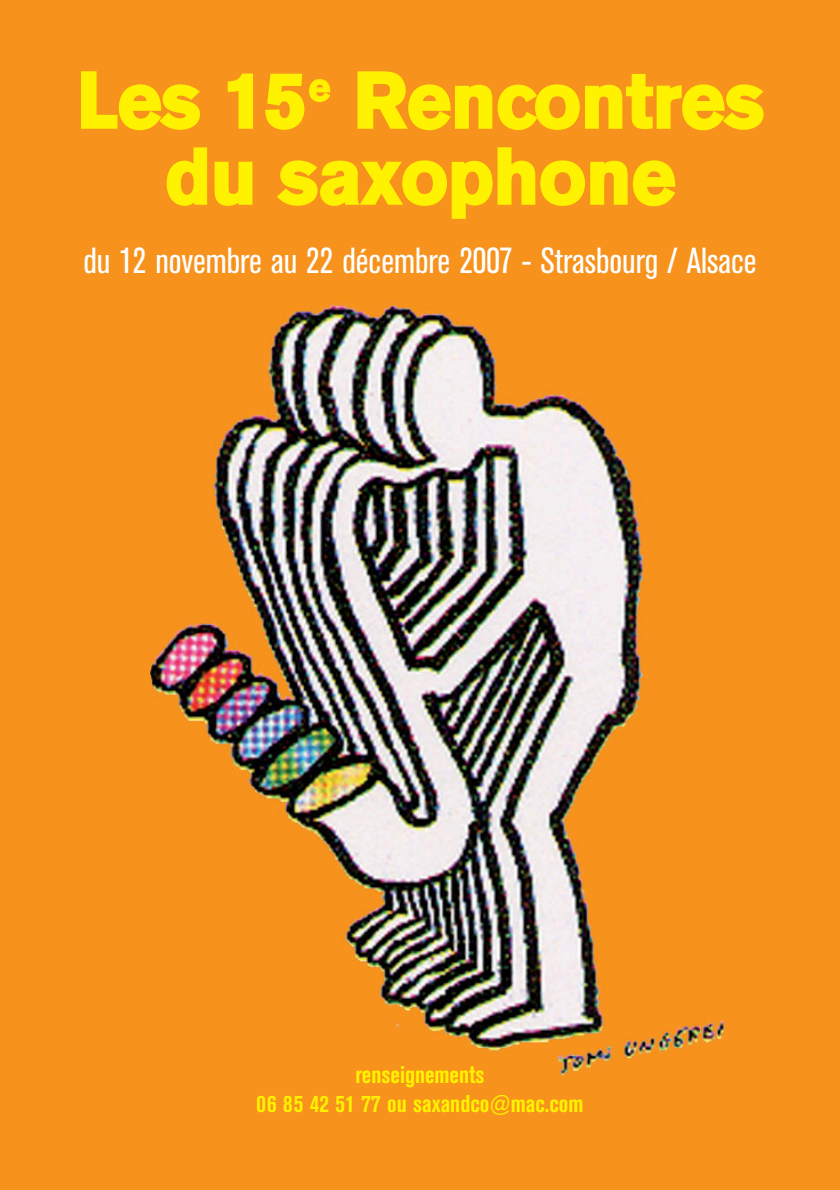
<style>
.page{position:relative;width:840px;height:1190px;background:#f7931d}
.page>*{position:absolute;margin:0;border:0;box-sizing:border-box;transform-origin:0 0}
.t1{font:700 78px/76px "Akzidenz Grotesk BE";letter-spacing:-.005em;color:#fff200;text-align:center}
.t2{font:condensed 36px "Akzidenz Grotesk BE";color:#fff}
.t3{font:700 condensed 24px/28.8px "Akzidenz Grotesk BE";color:#fff200;text-align:center}
</style>
<div class="page">
<img style="left:150px;top:297px;width:575px;height:780px">
<h1 class="t1" style="left:77px;top:69px;width:689px">Les 15<sup>e</sup> Rencontres du saxophone</h1>
<p class="t2" style="left:83px;top:248px;width:675px">du 12 novembre au 22 décembre 2007 - Strasbourg / Alsace</p>
<p class="t3" style="left:257px;top:1062px;width:328px">renseignements<br>06 85 42 51 77 ou saxandco@mac.com</p>
</div>
